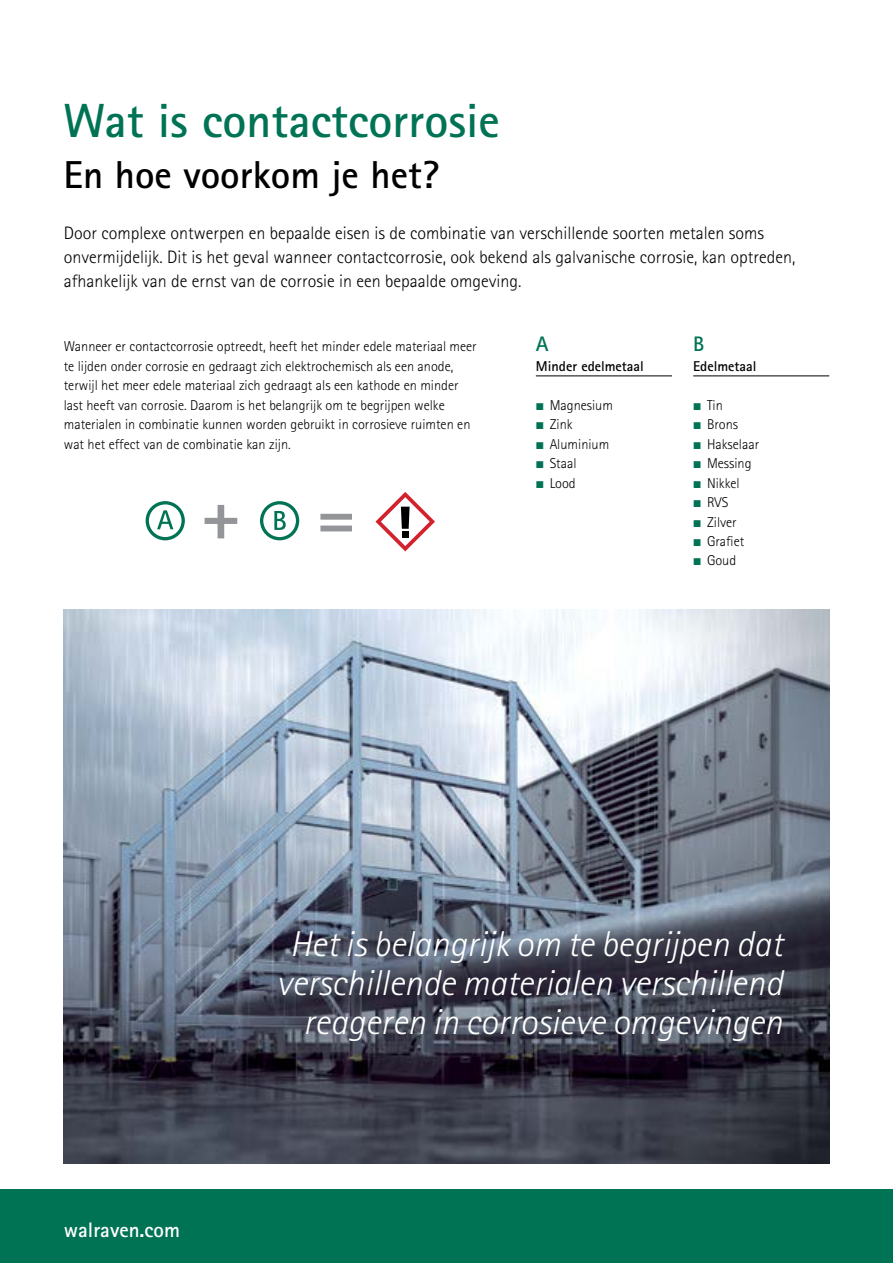
<style>
.page{position:relative;width:893px;height:1263px;background:#fff}
.page>*{position:absolute;margin:0;border:0;box-sizing:border-box;transform-origin:0 0}
.t1{font:700 48px "Rotis Sans Serif Std";color:#007355}
.t2{font:700 39px "Rotis Sans Serif Std";color:#000}
.t3{font:italic 300 36px/39px "Rotis Sans Serif Std";color:#fff;text-align:right}
.t4{font:700 21px "Rotis Sans Serif Std";color:#fff}
.t5{font:700 21px "Rotis Sans Serif Std";color:#007355}
.t6{font:300 18px/24px "Rotis Sans Serif Std";color:#000}
.t7{font:300 14.25px/19.5px "Rotis Sans Serif Std";color:#000}
.t8{font:700 14.25px "Rotis Sans Serif Std";color:#000}
.s1{color:#007355}
</style>
<div class="page">
<div style="left:0;top:1189px;width:893px;height:74px;background:#007355"></div>
<img style="left:64px;top:610px;width:765px;height:553px">
<hr style="left:536px;top:375px;width:136px;height:1px;background:#000">
<hr style="left:693px;top:375px;width:136px;height:1px;background:#000">
<svg style="left:147px;top:503px;width:36px;height:36px"></svg>
<div style="left:146px;top:501px;width:39px;height:39px;border:3px solid #007355;border-radius:50%"></div>
<svg style="left:262px;top:503px;width:36px;height:36px"></svg>
<div style="left:260px;top:501px;width:39px;height:39px;border:3px solid #007355;border-radius:50%"></div>
<svg style="left:157px;top:510px;width:16px;height:19px"></svg>
<svg style="left:274px;top:511px;width:12px;height:19px"></svg>
<svg style="left:205px;top:505px;width:32px;height:33px"></svg>
<svg style="left:320px;top:514px;width:32px;height:17px"></svg>
<svg style="left:375px;top:492px;width:60px;height:59px"></svg>
<svg style="left:381px;top:497px;width:49px;height:49px"></svg>
<svg style="left:401px;top:507px;width:9px;height:22px"></svg>
<div style="left:402px;top:532px;width:7px;height:6px;background:#000"></div>
<h1 class="t1" style="left:64px;top:90px;width:438px">Wat is contactcorrosie</h1>
<h2 class="t2" style="left:64px;top:150px;width:377px">En hoe voorkom je het?</h2>
<p class="t6" style="left:64px;top:221px;width:733px">Door complexe ontwerpen en bepaalde eisen is de combinatie van verschillende soorten metalen soms onvermijdelijk. Dit is het geval wanneer contactcorrosie, ook bekend als galvanische corrosie, kan optreden, afhankelijk van de ernst van de corrosie in een bepaalde omgeving.</p>
<p class="t7" style="left:64px;top:336px;width:414px">Wanneer er contactcorrosie optreedt, heeft het minder edele materiaal meer te lijden onder corrosie en gedraagt zich elektrochemisch als een anode, terwijl het meer edele materiaal zich gedraagt als een kathode en minder last heeft van corrosie. Daarom is het belangrijk om te begrijpen welke materialen in combinatie kunnen worden gebruikt in corrosieve ruimten en wat het effect van de combinatie kan zijn.</p>
<h3 class="t5" style="left:536px;top:331px;width:14px">A</h3>
<p class="t8" style="left:536px;top:357px;width:109px">Minder edelmetaal</p>
<p class="t7" style="left:536px;top:395px;width:79px"><span class="s1">■</span> Magnesium</p>
<p class="t7" style="left:536px;top:414px;width:38px"><span class="s1">■</span> Zink</p>
<p class="t7" style="left:536px;top:434px;width:75px"><span class="s1">■</span> Aluminium</p>
<p class="t7" style="left:536px;top:453px;width:42px"><span class="s1">■</span> Staal</p>
<p class="t7" style="left:536px;top:473px;width:41px"><span class="s1">■</span> Lood</p>
<h3 class="t5" style="left:693px;top:331px;width:13px">B</h3>
<p class="t8" style="left:693px;top:357px;width:65px">Edelmetaal</p>
<p class="t7" style="left:693px;top:395px;width:31px"><span class="s1">■</span> Tin</p>
<p class="t7" style="left:693px;top:414px;width:46px"><span class="s1">■</span> Brons</p>
<p class="t7" style="left:693px;top:434px;width:68px"><span class="s1">■</span> Hakselaar</p>
<p class="t7" style="left:693px;top:453px;width:60px"><span class="s1">■</span> Messing</p>
<p class="t7" style="left:693px;top:473px;width:48px"><span class="s1">■</span> Nikkel</p>
<p class="t7" style="left:693px;top:492px;width:37px"><span class="s1">■</span> RVS</p>
<p class="t7" style="left:693px;top:512px;width:45px"><span class="s1">■</span> Zilver</p>
<p class="t7" style="left:693px;top:531px;width:53px"><span class="s1">■</span> Grafiet</p>
<p class="t7" style="left:693px;top:551px;width:45px"><span class="s1">■</span> Goud</p>
<h3 class="t4" style="left:64px;top:1216px;width:118px">walraven.com</h3>
<h3 class="t3" style="left:276px;top:924px;width:508px">Het is belangrijk om te begrijpen dat verschillende materialen verschillend reageren in corrosieve omgevingen</h3>
</div>
